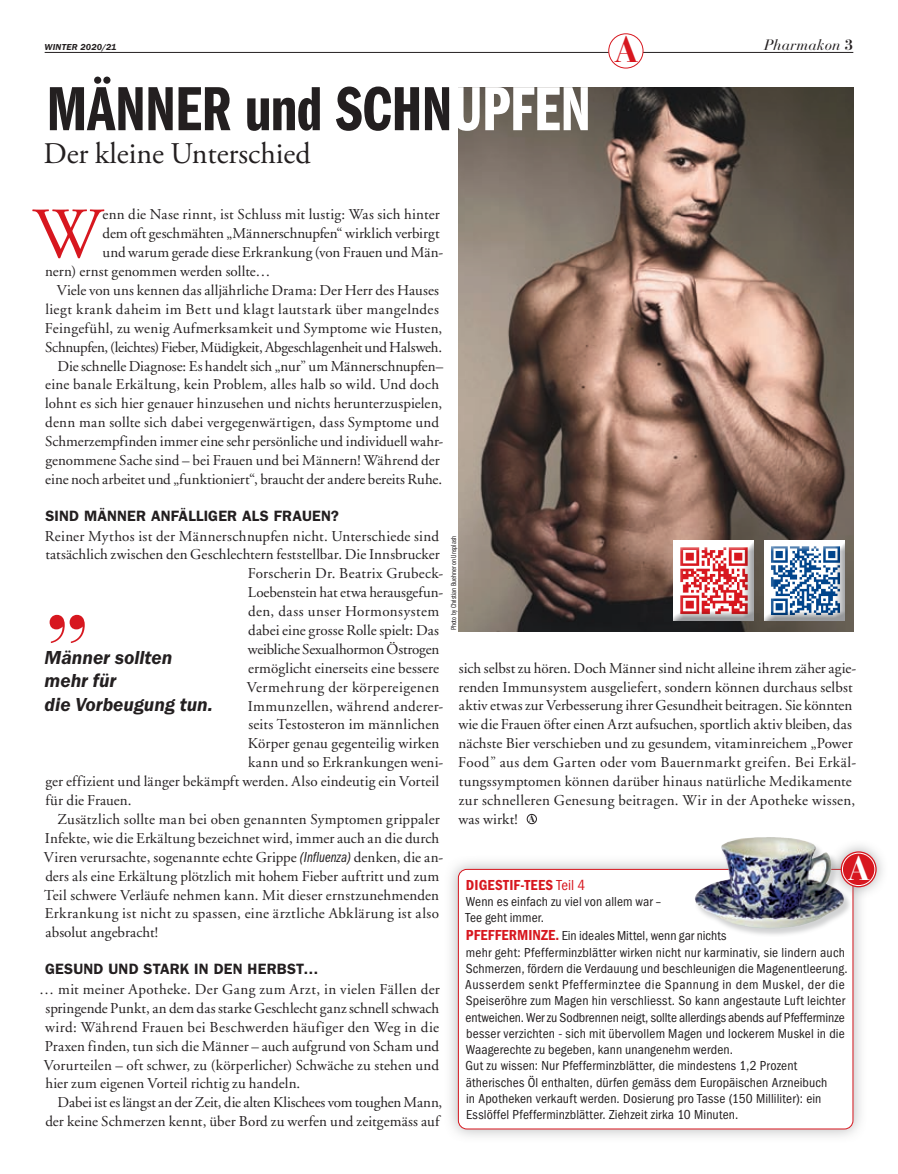
<style>
.page{position:relative;width:898px;height:1174px;background:#fff}
.page>*{position:absolute;margin:0;border:0;box-sizing:border-box;transform-origin:0 0}
.t1{font:700 90px "Bauer Bodoni LT";color:#d7171f}
.t2{font:72px "Adobe Garamond LT";color:#d7171f}
.t3{font:64.5px "ITC Franklin Gothic Std Dm Cp";letter-spacing:-.005em;color:#231f20}
.t4{font:36.3px "Bauer Bodoni Bold Os F";color:#d7171f}
.t5{font:33.75px "Bauer Bodoni Bold Os F";color:#fff}
.t6{font:30px "Adobe Garamond Pro";color:#231f20}
.t7{font:italic 600 19.5px/23.5px "ITC Franklin Gothic Std";letter-spacing:-.005em;color:#231f20}
.t8{font:15px/18.9px "Adobe Garamond LT";letter-spacing:.01em;color:#231f20;text-align:justify}
.t9{font:15px "Adobe Garamond LT";letter-spacing:.03em;color:#231f20}
.t10{font:15px "Adobe Garamond LT";letter-spacing:-.015em;color:#231f20}
.t11{font:15px "Adobe Garamond LT";letter-spacing:-.01em;color:#231f20}
.t12{font:600 15px "ITC Franklin Gothic Std";letter-spacing:.01em;color:#231f20}
.t13{font:15px "ITC Franklin Gothic Std Dm Cd";letter-spacing:.02em;color:#d7171f}
.t14{font:15px "Bauer Bodoni Italic Os F";letter-spacing:.01em;color:#231f20}
.t15{font:condensed 13.5px/16.2px "ITC Franklin Gothic Std";letter-spacing:.015em;color:#231f20}
.t16{font:italic 600 9px "ITC Franklin Gothic Std";letter-spacing:.02em;color:#231f20}
.t17{font:7.5px "ITC Franklin Gothic Std Bk Cp";color:#231f20}
.s1{font-family:"Bauer Bodoni LT";font-weight:700}
.s2{color:#fff}
.s3{font-family:"Adobe Garamond Pro"}
.s4{font-family:"ITC Franklin Gothic Std Bk Cp It"}
.s5{font-family:"Bauer Bodoni Bold Os F";font-size:9.75px}
.s6{font-family:"ITC Franklin Gothic Std";font-stretch:condensed}
.s7{font-family:"ITC Franklin Gothic Std Dm Cd";font-stretch:normal;font-size:15px;color:#d7171f}
</style>
<div class="page">
<hr style="left:45px;top:52px;width:807px;height:1px;background:#231f20">
<div style="left:608px;top:34px;width:34px;height:34px;background:#fff;border-radius:50%"></div>
<div style="left:608px;top:33px;width:35px;height:35px;border:1px solid #d7171f;border-radius:50%"></div>
<div style="left:444px;top:854px;width:423px;height:289px;background:#76787b;opacity:.52"></div>
<div style="left:458px;top:869px;width:394px;height:259px;background:#fff;border-radius:9px"></div>
<div style="left:458px;top:869px;width:394px;height:260px;border:1px solid #d7171f;border-radius:9px"></div>
<img style="left:458px;top:87px;width:394px;height:544px">
<div style="left:671px;top:541px;width:82px;height:81px;background:#76787b;opacity:.75"></div>
<div style="left:762px;top:541px;width:83px;height:81px;background:#76787b;opacity:.75"></div>
<div style="left:527px;top:814px;width:9px;height:9px;border:1px solid #231f20;border-radius:50%"></div>
<div style="left:828px;top:839px;width:60px;height:60px;background:#76787b;opacity:.6"></div>
<div style="left:840px;top:851px;width:36px;height:36px;background:#d7171f;border-radius:50%"></div>
<div style="left:841px;top:852px;width:33px;height:33px;border:1px solid #fff;border-radius:50%"></div>
<div style="left:694px;top:836px;width:158px;height:101px;background:#76787b;opacity:.33"></div>
<img style="left:694px;top:837px;width:71px;height:81px">
<p class="t16" style="left:45px;top:42px;width:73px">WINTER 2020/21</p>
<h3 class="t4" style="left:614px;top:28px;width:26px">A</h3>
<p class="t14" style="left:763px;top:36px;width:91px">Pharmakon <span class="s1">3</span></p>
<h3 class="t3" style="left:47px;top:73px;width:545px">MÄNNER und SCHN<span class="s2">UPFEN</span></h3>
<h3 class="t6" style="left:43px;top:135px;width:268px">Der kleine Unterschied</h3>
<h2 class="t2" style="left:33px;top:191px;width:71px">W</h2>
<p class="t8" style="left:103px;top:205px;width:338px">enn die Nase rinnt, ist Schluss mit lustig: Was sich hinter</p>
<p class="t8" style="left:103px;top:224px;width:338px">dem oft geschmähten „Männerschnupfen“ wirklich verbirgt</p>
<p class="t8" style="left:102px;top:243px;width:342px">und warum gerade diese Erkrankung (von Frauen und Män-</p>
<p class="t8" style="left:45px;top:262px;width:227px">nern) ernst genommen werden sollte…</p>
<p class="t8" style="left:57px;top:281px;width:384px">Viele von uns kennen das alljährliche Drama: Der Herr des Hauses</p>
<p class="t9" style="left:45px;top:300px;width:395px">liegt krank daheim im Bett und klagt lautstark über mangelndes</p>
<p class="t8" style="left:45px;top:318px;width:399px">Feingefühl, zu wenig Aufmerksamkeit und Symptome wie Husten,</p>
<p class="t10" style="left:45px;top:338px;width:398px">Schnupfen, (leichtes) Fieber, Müdigkeit, Abgeschlagenheit und Halsweh.</p>
<p class="t8" style="left:58px;top:356px;width:387px">Die schnelle Diagnose: Es handelt sich <span class="s3">„</span>nur<span class="s3">”</span> um Männerschnupfen–</p>
<p class="t8" style="left:45px;top:375px;width:395px">eine banale Erkältung, kein Problem, alles halb so wild. Und doch</p>
<p class="t8" style="left:45px;top:394px;width:398px">lohnt es sich hier genauer hinzusehen und nichts herunterzuspielen,</p>
<p class="t8" style="left:45px;top:413px;width:395px">denn man sollte sich dabei vergegenwärtigen, dass Symptome und</p>
<p class="t8" style="left:45px;top:432px;width:399px">Schmerzempfinden immer eine sehr persönliche und individuell wahr-</p>
<p class="t8" style="left:45px;top:451px;width:395px">genommene Sache sind – bei Frauen und bei Männern! Während der</p>
<p class="t11" style="left:45px;top:470px;width:398px">eine noch arbeitet und „funktioniert“, braucht der andere bereits Ruhe.</p>
<p class="t12" style="left:45px;top:507px;width:295px">SIND MÄNNER ANFÄLLIGER ALS FRAUEN?</p>
<p class="t8" style="left:45px;top:526px;width:395px">Reiner Mythos ist der Männerschnupfen nicht. Unterschiede sind</p>
<p class="t8" style="left:45px;top:545px;width:396px">tatsächlich zwischen den Geschlechtern feststellbar. Die Innsbrucker</p>
<p class="t8" style="left:247px;top:564px;width:197px">Forscherin Dr. Beatrix Grubeck-</p>
<p class="t8" style="left:248px;top:583px;width:197px">Loebenstein hat etwa herausgefun-</p>
<p class="t9" style="left:248px;top:602px;width:192px">den, dass unser Hormonsystem</p>
<p class="t8" style="left:248px;top:620px;width:192px">dabei eine grosse Rolle spielt: Das</p>
<p class="t10" style="left:248px;top:640px;width:193px">weibliche Sexualhormon Östrogen</p>
<p class="t8" style="left:248px;top:658px;width:192px">ermöglicht einerseits eine bessere</p>
<p class="t8" style="left:247px;top:677px;width:194px">Vermehrung der körpereigenen</p>
<p class="t8" style="left:248px;top:696px;width:197px">Immunzellen, während anderer-</p>
<p class="t8" style="left:248px;top:715px;width:192px">seits Testosteron im männlichen</p>
<p class="t8" style="left:248px;top:734px;width:193px">Körper genau gegenteilig wirken</p>
<p class="t8" style="left:248px;top:753px;width:196px">kann und so Erkrankungen weni-</p>
<p class="t8" style="left:45px;top:772px;width:395px">ger effizient und länger bekämpft werden. Also eindeutig ein Vorteil</p>
<p class="t8" style="left:45px;top:790px;width:88px">für die Frauen.</p>
<p class="t8" style="left:57px;top:809px;width:384px">Zusätzlich sollte man bei oben genannten Symptomen grippaler</p>
<p class="t8" style="left:45px;top:828px;width:395px">Infekte, wie die Erkältung bezeichnet wird, immer auch an die durch</p>
<p class="t8" style="left:44px;top:847px;width:400px">Viren verursachte, sogenannte echte Grippe <span class="s4">(Influenza)</span> denken, die an-</p>
<p class="t8" style="left:45px;top:866px;width:395px">ders als eine Erkältung plötzlich mit hohem Fieber auftritt und zum</p>
<p class="t8" style="left:44px;top:885px;width:396px">Teil schwere Verläufe nehmen kann. Mit dieser ernstzunehmenden</p>
<p class="t9" style="left:45px;top:904px;width:395px">Erkrankung ist nicht zu spassen, eine ärztliche Abklärung ist also</p>
<p class="t8" style="left:45px;top:923px;width:114px">absolut angebracht!</p>
<p class="t12" style="left:45px;top:960px;width:274px">GESUND UND STARK IN DEN HERBST…</p>
<p class="t8" style="left:44px;top:979px;width:397px;text-indent:-5px">… mit meiner Apotheke. Der Gang zum Arzt, in vielen Fällen der springende Punkt, an dem das starke Geschlecht ganz schnell schwach wird: Während Frauen bei Beschwerden häufiger den Weg in die Praxen finden, tun sich die Männer – auch aufgrund von Scham und Vorurteilen – oft schwer, zu (körperlicher) Schwäche zu stehen und hier zum eigenen Vorteil richtig zu handeln.</p>
<p class="t8" style="left:45px;top:1093px;width:398px;text-align:right">Dabei ist es längst an der Zeit, die alten Klischees vom toughen Mann, der keine Schmerzen kennt, über Bord zu werfen und zeitgemäss auf</p>
<h1 class="t1" style="left:45px;top:543px;width:46px">„</h1>
<h3 class="t7" style="left:45px;top:646px;width:170px">Männer sollten mehr für<br>die Vorbeugung tun.</h3>
<p class="t17" style="left:449px;top:630px;width:96px;rotate:-90deg">Photo by Christian Buehner on Unsplash</p>
<p class="t8" style="left:458px;top:658px;width:399px;text-align:left">sich selbst zu hören. Doch Männer sind nicht alleine ihrem zäher agie&shy;renden Immunsystem ausgeliefert, sondern können durchaus selbst aktiv etwas zur Verbesserung ihrer Gesundheit beitragen. Sie könnten wie die Frauen öfter einen Arzt aufsuchen, sportlich aktiv bleiben, das nächste Bier verschieben und zu gesundem, vitaminreichem <span class="s3">„</span>Power Food<span class="s3">”</span> aus dem Garten oder vom Bauernmarkt greifen. Bei Erkäl&shy;tungssymptomen können darüber hinaus natürliche Medikamente zur schnelleren Genesung beitragen. Wir in der Apotheke wissen, was wirkt! <span class="s5">A</span></p>
<h3 class="t5" style="left:847px;top:847px;width:24px">A</h3>
<p class="t13" style="left:466px;top:876px;width:120px">DIGESTIF-TEES <span class="s6">Teil 4</span></p>
<p class="t15" style="left:465px;top:893px;width:197px">Wenn es einfach zu viel von allem war –<br>Tee geht immer.</p>
<p class="t15" style="left:465px;top:927px;width:384px"><span class="s7">PFEFFERMINZE.</span> Ein ideales Mittel, wenn gar nichts<br>mehr geht: Pfefferminzblätter wirken nicht nur karminativ, sie lindern auch Schmerzen, fördern die Verdauung und beschleunigen die Magenentleerung.<br>Ausserdem senkt Pfefferminztee die Spannung in dem Muskel, der die Speiseröhre zum Magen hin verschliesst. So kann angestaute Luft leichter entweichen. Wer zu Sodbrennen neigt, sollte allerdings abends auf Pfefferminze besser verzichten - sich mit übervollem Magen und lockerem Muskel in die Waagerechte zu begeben, kann unangenehm werden.<br>Gut zu wissen: Nur Pfefferminzblätter, die mindestens 1,2 Prozent ätherisches Öl enthalten, dürfen gemäss dem Europäischen Arzneibuch<br>in Apotheken verkauft werden. Dosierung pro Tasse (150 Milliliter): ein Esslöffel Pfefferminzblätter. Ziehzeit zirka 10 Minuten.</p>
</div>
